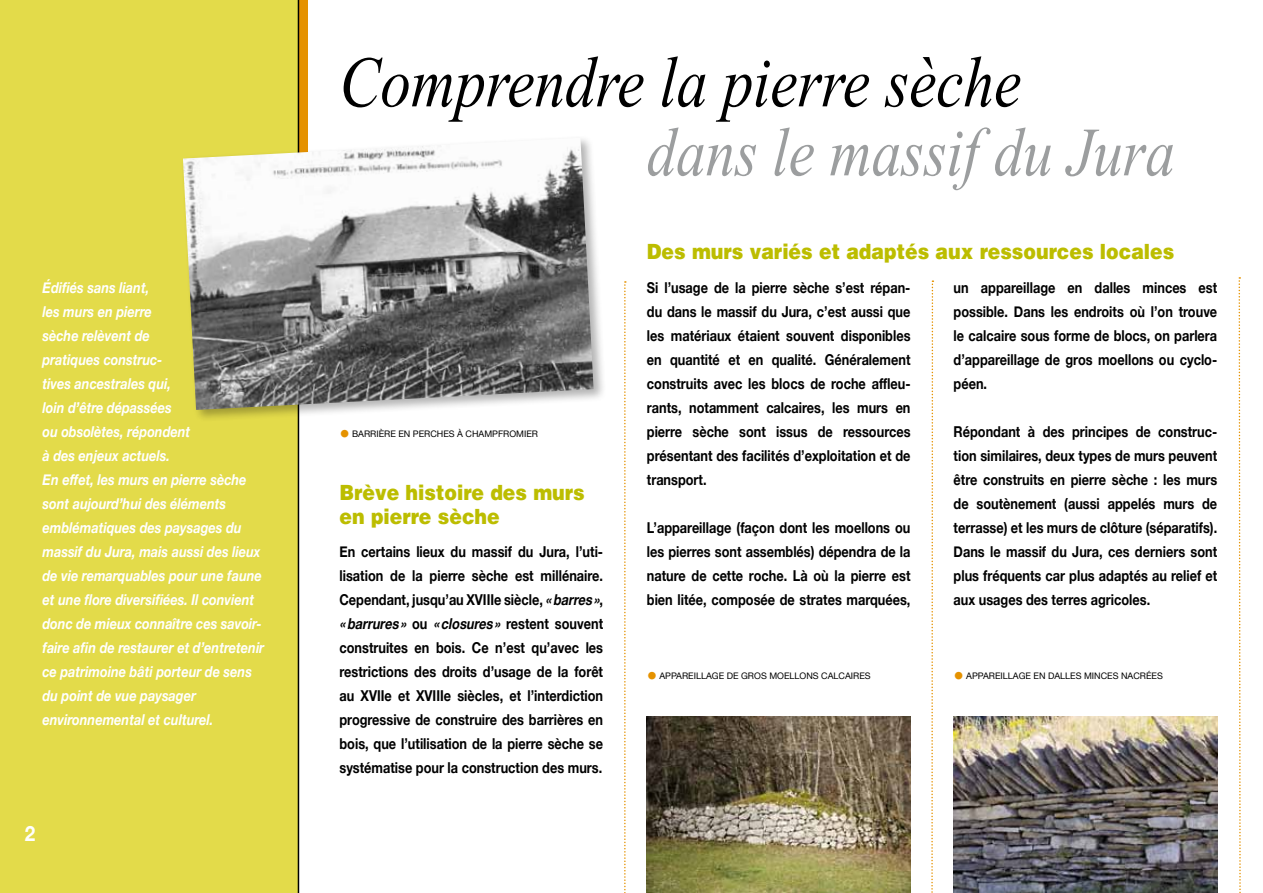
<style>
.page{position:relative;width:1263px;height:893px;background:#fff}
.page>*{position:absolute;margin:0;border:0;box-sizing:border-box;transform-origin:0 0}
.t1{font:italic 72px "Times New Roman";color:#000;scale:.85 1}
.t2{font:italic 69px "Times New Roman";color:#9c9e9f;scale:.85 1}
.t3{font:900 21px/24px "Helvetica";color:#bcbd00;scale:.9 1}
.t4{font:700 21px "Helvetica Neue";color:#fff;scale:.9 1}
.t5{font:700 15px/24px "Helvetica Neue";color:#000;text-align:justify;scale:.85 1}
.t6{font:italic 700 15px/24px "Helvetica Neue";color:#fff;scale:.85 1}
.t7{font:9px "Helvetica Neue";color:#000}
.s1{font-style:italic;font-size:21px;color:#e59200}
.s2{font-style:italic}
</style>
<div class="page">
<div style="left:0;top:0;width:298px;height:893px;background:#e3db4a"></div>
<svg style="left:1238px;top:277px;width:3px;height:616px"></svg>
<div style="left:299px;top:0;width:8px;height:186px;background:#e59200"></div>
<hr style="left:298px;top:0;width:1px;height:893px;background:#000">
<img style="left:647px;top:717px;width:263px;height:176px">
<img style="left:954px;top:716px;width:263px;height:177px">
<svg style="left:624px;top:281px;width:2px;height:612px"></svg>
<svg style="left:931px;top:280px;width:2px;height:613px"></svg>
<div style="left:180px;top:135px;width:426px;height:287px;background:#000;opacity:.3"></div>
<img style="left:183px;top:138px;width:411px;height:272px">
<p class="t6" style="left:43px;top:276px;width:262px">Édifiés sans liant,<br>les murs en pierre<br>sèche relèvent de<br>pratiques construc-<br>tives ancestrales qui,<br>loin d’être dépassées<br>ou obsolètes, répondent<br>à des enjeux actuels.<br>En effet, les murs en pierre sèche sont aujourd’hui des éléments emblématiques des paysages du massif du Jura, mais aussi des lieux de vie remarquables pour une faune et une flore diversifiées. Il convient donc de mieux connaître ces savoir&shy;faire afin de restaurer et d’entretenir ce patrimoine bâti porteur de sens du point de vue paysager environnemental et culturel.</p>
<h3 class="t4" style="left:25px;top:815px;width:13px">2</h3>
<h1 class="t1" style="left:339px;top:33px;width:803px">Comprendre la pierre sèche</h1>
<h2 class="t2" style="left:647px;top:105px;width:622px">dans le massif du Jura</h2>
<p class="t7" style="left:339px;top:426px;width:200px"><span class="s1">•</span> BARRIÈRE EN PERCHES À CHAMPFROMIER</p>
<h3 class="t3" style="left:339px;top:480px;width:274px">Brève histoire des murs en pierre sèche</h3>
<p class="t5" style="left:339px;top:539px;width:313px">En certains lieux du massif du Jura, l’uti&shy;lisation de la pierre sèche est millénaire.<br>Cependant, jusqu’au XVIIIe siècle, <span class="s2">«barres»</span>, <span class="s2">«barrures»</span> o u <span class="s2">«closures»</span> reste nt s o uve nt construites en bois. Ce n’est qu’avec les restrictions des droits d’usage de la forêt au XVIIe et XVIIIe siècles, et l’interdiction progressive de construire des barrières en bois, que l’utilisation de la pierre sèche se systématise pour la construction des murs.</p>
<h3 class="t3" style="left:647px;top:239px;width:588px">Des murs variés et adaptés aux ressources locales</h3>
<p class="t5" style="left:647px;top:275px;width:312px">Si l’usage de la pierre sèche s’est répan&shy;du dans le massif du Jura, c’est aussi que les matériaux étaient souvent disponibles en quantité et en qualité. Généralement construits avec les blocs de roche affleu&shy;rants, notamment calcaires, les murs en pierre sèche sont issus de ressources présentant des facilités d’exploitation et de transport.</p>
<p class="t5" style="left:647px;top:515px;width:312px">L’appareillage (façon dont les moellons ou les pierres sont assemblés) dépendra de la nature de cette roche. Là où la pierre est bien litée, composée de strates marquées,</p>
<p class="t7" style="left:647px;top:668px;width:225px"><span class="s1">•</span> APPAREILLAGE DE GROS MOELLONS CALCAIRES</p>
<p class="t5" style="left:954px;top:275px;width:312px">un appareillage en dalles minces est possible. Dans les endroits où l’on trouve le calcaire sous forme de blocs, on parlera d’appareillage de gros moellons ou cyclo&shy;péen.</p>
<p class="t5" style="left:954px;top:419px;width:312px">Répondant à des principes de construc&shy;tion similaires, deux types de murs peuvent être construits en pierre sèche : les murs de soutènement (aussi appelés murs de terrasse) et les murs de clôture (séparatifs).<br>Dans le massif du Jura, ces derniers sont plus fréquents car plus adaptés au relief et aux usages des terres agricoles.</p>
<p class="t7" style="left:954px;top:668px;width:211px"><span class="s1">•</span> APPAREILLAGE EN DALLES MINCES NACRÉES</p>
</div>
